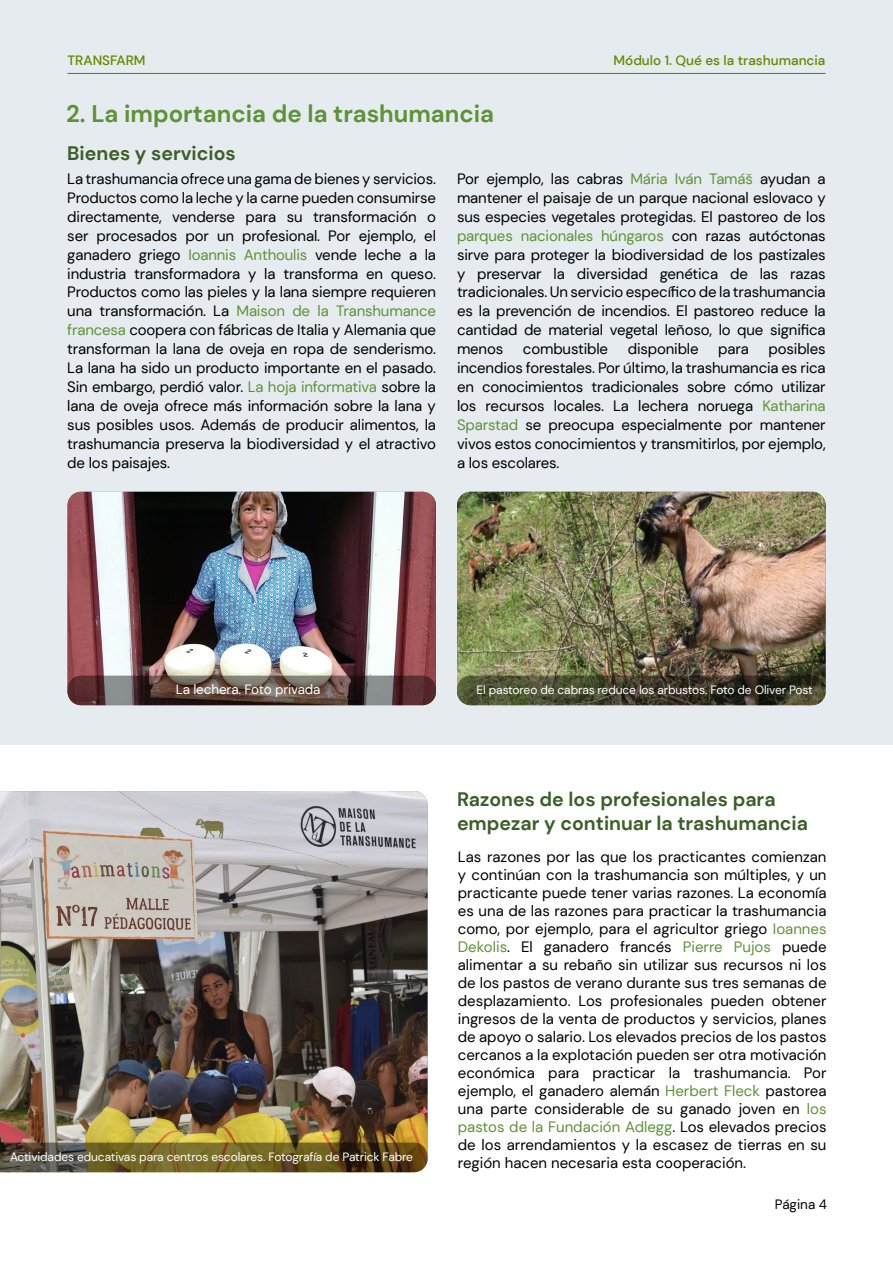
<style>
.page{position:relative;width:893px;height:1263px;background:#fff}
.page>*{position:absolute;margin:0;border:0;box-sizing:border-box;transform-origin:0 0}
.t1{font:700 24px "DM Sans";color:#5e9238}
.t2{font:700 19.5px/23.4px "DM Sans";color:#3c5f29}
.t3{font:15px/18.9px "DM Sans";letter-spacing:-.01em;color:#000;text-align:justify}
.t4{font:500 13.5px "DM Sans";color:#648a00}
.t5{font:13.5px "DM Sans";letter-spacing:-.01em;color:#fff}
.t6{font:13.5px "DM Sans";color:#000}
.t7{font:12px "DM Sans";letter-spacing:-.01em;color:#fff}
.s1{color:#5e9238}
</style>
<div class="page">
<div style="left:0;top:0;width:893px;height:744px;background:#e5ebee"></div>
<img style="left:68px;top:492px;width:368px;height:213px">
<img style="left:457px;top:492px;width:369px;height:213px">
<img style="left:0;top:791px;width:428px;height:351px">
<svg style="left:68px;top:676px;width:368px;height:29px;background:#5d4a46"></svg>
<svg style="left:457px;top:676px;width:369px;height:29px;background:#3f3f2a"></svg>
<svg style="left:0;top:1142px;width:428px;height:30px;background:#665728"></svg>
<hr style="left:68px;top:73px;width:757px;height:1px;background:#648a00">
<p class="t4" style="left:68px;top:52px;width:80px">TRANSFARM</p>
<p class="t4" style="left:614px;top:52px;width:213px">Módulo 1. Qué es la trashumancia</p>
<h1 class="t1" style="left:66px;top:99px;width:429px">2. La importancia de la trashumancia</h1>
<h2 class="t2" style="left:67px;top:141px;width:170px">Bienes y servicios</h2>
<p class="t3" style="left:67px;top:169px;width:370px">La trashumancia ofrece una gama de bienes y servicios.<br>Productos como la leche y la carne pueden consumirse directamente, venderse para su transformación o ser procesados por un profesional. Por ejemplo, el ganadero griego <span class="s1">Ioannis Anthoulis</span> vende leche a la industria transformadora y la transforma en queso.<br>Productos como las pieles y la lana siempre requieren una transformación. La <span class="s1">Maison de la Transhumance francesa</span> coopera con fábricas de Italia y Alemania que transforman la lana de oveja en ropa de senderismo.<br>La lana ha sido un producto importante en el pasado.<br>Sin embargo, perdió valor. <span class="s1">La hoja informativa</span> sobre la lana de oveja ofrece más información sobre la lana y sus posibles usos. Además de producir alimentos, la trashumancia preserva la biodiversidad y el atractivo de los paisajes.</p>
<p class="t3" style="left:457px;top:169px;width:370px">Por ejemplo, las cabras <span class="s1">Mária Iván Tamáš</span> ayudan a mantener el paisaje de un parque nacional eslovaco y sus especies vegetales protegidas. El pastoreo de los <span class="s1">parques nacionales húngaros</span> con razas autóctonas sirve para proteger la biodiversidad de los pastizales y preservar la diversidad genética de las razas tradicionales. Un servicio específico de la trashumancia es la prevención de incendios. El pastoreo reduce la cantidad de material vegetal leñoso, lo que significa menos</p>
<p class="t3" style="left:457px;top:339px;width:370px;text-indent:312px">posibles incendios forestales. Por último, la trashumancia es rica en conocimientos tradicionales sobre cómo utilizar los recursos locales. La lechera noruega <span class="s1">Katharina Sparstad</span> se preocupa especialmente por mantener vivos estos conocimientos y transmitirlos, por ejemplo, a los escolares.</p>
<p class="t3" style="left:523px;top:339px;width:87px">combustible</p>
<p class="t3" style="left:628px;top:339px;width:72px">disponible</p>
<p class="t3" style="left:718px;top:339px;width:32px">para</p>
<p class="t5" style="left:176px;top:681px;width:146px">La lechera. Foto privada</p>
<p class="t7" style="left:477px;top:682px;width:338px">El pastoreo de cabras reduce los arbustos. Foto de Oliver Post</p>
<p class="t7" style="left:10px;top:1149px;width:404px">Actividades educativas para centros escolares. Fotografía de Patrick Fabre</p>
<h2 class="t2" style="left:457px;top:788px;width:353px">Razones de los profesionales para empezar y continuar la trashumancia</h2>
<p class="t3" style="left:458px;top:847px;width:370px;line-height:18px">Las razones por las que los practicantes comienzan y continúan con la trashumancia son múltiples, y un practicante puede tener varias razones. La economía es una de las razones para practicar la trashumancia como, por ejemplo, para el agricultor griego <span class="s1">Ioannes Dekolis</span>. El ganadero francés <span class="s1">Pierre Pujos</span> puede alimentar a su rebaño sin utilizar sus recursos ni los de los pastos de verano durante sus tres semanas de desplazamiento. Los profesionales pueden obtener ingresos de la venta de productos y servicios, planes de apoyo o salario. Los elevados precios de los pastos cercanos a la explotación pueden ser otra motivación económica para practicar la trashumancia. Por ejemplo, el ganadero alemán <span class="s1">Herbert Fleck</span> pastorea una parte considerable de su ganado joven en <span class="s1">los pastos de la Fundación Adlegg</span>. Los elevados precios de los arrendamientos y la escasez de tierras en su región hacen necesaria esta cooperación.</p>
<p class="t6" style="left:775px;top:1196px;width:54px">Página 4</p>
</div>
